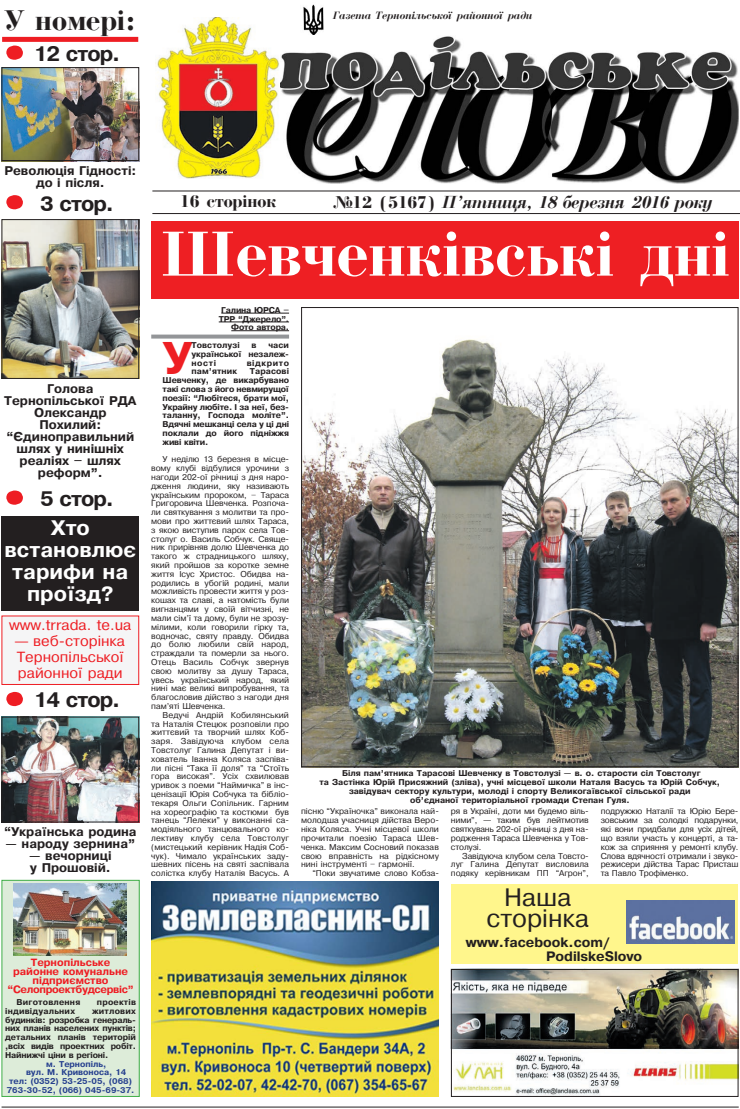
<style>
.page{position:relative;width:740px;height:1109px;background:#fff}
.page>*{position:absolute;margin:0;border:0;box-sizing:border-box;transform-origin:0 0}
.t1{font:700 67px "Uk Bodoni";color:#fff}
.t2{font:700 43.6px "Ukrainian Pragmatica";color:#ee1f23}
.t3{font:700 30px "Uk Bodoni";color:#231f20}
.t4{font:24px/21px "Ukrainian Pragmatica";color:#231f20;text-align:center}
.t5{font:700 20px/22px "Ukrainian Pragmatica";color:#fff;text-align:center}
.t6{font:700 20px "Ukrainian Pragmatica";letter-spacing:-.05em;color:#231f20}
.t7{font:italic 700 18px "Uk Bodoni";letter-spacing:-.025em;color:#231f20}
.t8{font:700 18px "Uk Bodoni";color:#231f20}
.t9{font:14px/16px "Ukrainian Pragmatica";color:#ee1d23;text-align:justify}
.t10{font:700 13px/14px "Ukrainian Pragmatica";color:#231f20}
.t11{font:700 12px/12px "Ukrainian Pragmatica";color:#231f20;text-align:center}
.t12{font:italic 700 11px "Uk Bodoni";letter-spacing:-.015em;color:#231f20}
.t13{font:700 10px/9px "Ukrainian Pragmatica";color:#ee1d23;text-align:center}
.t14{font:8px/8.8px "Ukrainian Pragmatica";letter-spacing:-.01em;color:#231f20;text-align:justify}
.t15{font:700 8px/8.8px "Ukrainian Pragmatica";color:#231f20;text-align:justify}
.t16{font:700 8px "Ukrainian Pragmatica";color:#253f8e}
.t17{font:700 8px/8.8px "Ukrainian Pragmatica";letter-spacing:-.02em;color:#231f20;text-align:right}
.t18{font:700 8px "Ukrainian Pragmatica";letter-spacing:.025em;color:#231f20}
.t19{font:700 8px "Ukrainian Pragmatica";letter-spacing:.03em;color:#231f20}
.t20{font:700 8px "Ukrainian Pragmatica";letter-spacing:.075em;color:#231f20}
.s1{font-style:normal}
</style>
<div class="page">
<hr style="left:2px;top:1106px;width:737px;height:1px;background:#231f20">
<div style="left:451px;top:884px;width:286px;height:79px;background:#fff68c"></div>
<img style="left:626px;top:900px;width:109px;height:43px">
<div style="left:2px;top:37px;width:136px;height:5px;background:#ee1d23"></div>
<hr style="left:152px;top:191px;width:588px;height:1px;background:#231f20">
<img style="left:303px;top:4px;width:21px;height:31px">
<hr style="left:152px;top:213px;width:588px;height:1px;background:#231f20">
<img style="left:157px;top:17px;width:122px;height:161px">
<img style="left:280px;top:36px;width:458px;height:147px">
<div style="left:151px;top:221px;width:587px;height:78px;background:#ee1f23"></div>
<img style="left:151px;top:881px;width:288px;height:215px">
<div style="left:6px;top:46px;width:17px;height:14px;background:#ee1d23;border-radius:50%"></div>
<img style="left:453px;top:970px;width:283px;height:124px">
<div style="left:451px;top:968px;width:287px;height:128px;border:1px solid #231f20"></div>
<div style="left:2px;top:616px;width:137px;height:68px;background:#f5f5f6"></div>
<div style="left:1px;top:615px;width:138px;height:70px;border:1px solid #ee1d23"></div>
<hr style="left:221px;top:313px;width:68px;height:1px;background:#231f20">
<hr style="left:219px;top:322px;width:70px;height:1px;background:#231f20">
<svg style="left:151px;top:334px;width:138px;height:4px"></svg>
<hr style="left:231px;top:330px;width:58px;height:1px;background:#231f20">
<div style="left:2px;top:880px;width:137px;height:216px;background:#ddecd9"></div>
<div style="left:1px;top:879px;width:139px;height:217px;border:1px solid #40ae49"></div>
<img style="left:13px;top:883px;width:114px;height:72px">
<img style="left:303px;top:339px;width:433px;height:426px">
<div style="left:6px;top:195px;width:17px;height:14px;background:#ee1d23;border-radius:50%"></div>
<img style="left:3px;top:67px;width:137px;height:94px">
<div style="left:1px;top:67px;width:138px;height:94px;border:1px solid #231f20"></div>
<div style="left:6px;top:490px;width:17px;height:14px;background:#ee1d23;border-radius:50%"></div>
<div style="left:6px;top:692px;width:17px;height:14px;background:#ee1d23;border-radius:50%"></div>
<img style="left:3px;top:718px;width:134px;height:102px">
<div style="left:1px;top:716px;width:138px;height:106px;border:1px solid #231f20"></div>
<img style="left:3px;top:221px;width:134px;height:156px">
<div style="left:1px;top:219px;width:138px;height:160px;border:1px solid #231f20"></div>
<div style="left:1px;top:516px;width:138px;height:95px;background:#231f20"></div>
<h3 class="t3" style="left:4px;top:5px;width:133px">У номері:</h3>
<h3 class="t6" style="left:34px;top:42px;width:88px">12 стор.</h3>
<h3 class="t12" style="left:333px;top:10px;width:201px">Газета Тернопільської районної ради</h3>
<h3 class="t11" style="left:4px;top:164px;width:133px">Революція Гідності: до і після.</h3>
<h3 class="t6" style="left:40px;top:192px;width:75px">3 стор.</h3>
<h3 class="t11" style="left:4px;top:383px;width:134px">Голова<br>Тернопільської РДА<br>Олександр<br>Похилий: “Єдиноправильний шлях у нинішніх реаліях – шлях реформ”.</h3>
<h3 class="t6" style="left:40px;top:487px;width:75px">5 стор.</h3>
<h3 class="t5" style="left:5px;top:516px;width:133px">Хто встановлює тарифи на проїзд?</h3>
<h3 class="t9" style="left:9px;top:617px;width:124px">www.trrada. te.ua</h3>
<h3 class="t9" style="left:16px;top:633px;width:111px">— веб-сторінка Тернопільської районної ради</h3>
<h3 class="t6" style="left:34px;top:688px;width:88px">14 стор.</h3>
<h3 class="t11" style="left:4px;top:825px;width:134px">“Українська родина</h3>
<h3 class="t11" style="left:6px;top:837px;width:131px">— народу зернина”</h3>
<h3 class="t11" style="left:29px;top:849px;width:84px;text-align:left">— вечорниці у Прошовій.</h3>
<p class="t13" style="left:8px;top:958px;width:128px">Тернопільське районне комунальне підприємство “Селопроектбудсервіс”</p>
<p class="t18" style="left:17px;top:997px;width:65px">Виготовлення</p>
<p class="t18" style="left:97px;top:997px;width:41px">проектів</p>
<p class="t19" style="left:5px;top:1006px;width:71px">індивідуальних</p>
<p class="t15" style="left:5px;top:1006px;width:132px;text-indent:87px">житлових будинків: розробка генераль&shy;них планів населених пунктів; детальних планів територій ,всіх видів проектних робіт.<br>Найнижчі ціни в регіоні.</p>
<p class="t16" style="left:46px;top:1059px;width:62px">м. Тернопіль,</p>
<p class="t16" style="left:26px;top:1067px;width:102px">вул. М. Кривоноса, 14</p>
<p class="t16" style="left:9px;top:1076px;width:124px">тел: (0352) 53-25-05, (068)</p>
<p class="t16" style="left:7px;top:1085px;width:129px">763-30-52, (066) 045-69-37.</p>
<h3 class="t8" style="left:180px;top:192px;width:98px">16 сторінок</h3>
<h3 class="t7" style="left:333px;top:192px;width:382px"><span class="s1">№12 (5167)</span> П’ятниця, 18 березня 2016 року</h3>
<h1 class="t1" style="left:160px;top:220px;width:571px">Шевченківські дні</h1>
<p class="t17" style="left:219px;top:305px;width:72px">Галина ЮРСА –<br>ТРР “Джерело”.<br>Фото автора.</p>
<h2 class="t2" style="left:163px;top:334px;width:31px">У</h2>
<p class="t15" style="left:191px;top:340px;width:50px">Товстолузі</p>
<p class="t15" style="left:252px;top:340px;width:6px">в</p>
<p class="t15" style="left:191px;top:340px;width:99px;text-indent:77px">часи української незалеж&shy;ності</p>
<p class="t20" style="left:247px;top:358px;width:44px">відкрито</p>
<p class="t15" style="left:163px;top:367px;width:128px;text-indent:87px">Тарасові Шевченку, де викарбувано такі слова з його невмирущої поезії: “Любітеся, брати мої, Украйну любіте. І за неї, без&shy;таланну, Господа моліте”.<br>Вдячні мешканці села у ці дні поклали до його підніжжя живі квіти.</p>
<p class="t14" style="left:151px;top:455px;width:139px;text-indent:11px">У неділю 13 березня в місце&shy;вому клубі відбулися урочини з нагоди 202-ої річниці з дня наро&shy;дження людини, яку називають українським пророком, – Тараса Григоровича Шевченка. Розпоча&shy;ли святкування з молитви та про&shy;мови про життєвий шлях Тараса, з якою виступив парох села Тов&shy;столуг о. Василь Собчук. Свяще&shy;ник прирівняв долю Шевченка до такого ж страдницького шляху, який пройшов за коротке земне життя Ісус Христос. Обидва на&shy;родились в убогій родині, мали можливість провести життя у роз&shy;кошах та славі, а натомість були вигнанцями у своїй вітчизні, не мали сім’ї та дому, були не зрозу&shy;мілими, коли говорили гірку та, водночас, святу правду. Обидва до болю любили свій народ, страждали та померли за нього.<br>Отець Василь Собчук звернув свою молитву за душу Тараса, увесь український народ, який нині має великі випробування, та благословив дійство з нагоди дня пам’яті Шевченка.</p>
<p class="t14" style="left:151px;top:710px;width:139px;text-indent:11px">Ведучі Андрій Кобилянський та Наталія Стецюк розповіли про життєвий та творчий шлях Коб&shy;заря. Завідуюча клубом села Товстолуг Галина Депутат і ви&shy;хователь Іванна Коляса заспіва&shy;ли пісні “Така її доля” та “Стоїть гора високая”. Усіх схвилював уривок з поеми “Наймичка” в інс&shy;ценізації Юрія Собчука та бібліо&shy;текаря Ольги Сопільник. Гарним на хореографію та костюми був танець “Лелеки” у виконанні са&shy;модіяльного танцювального ко&shy;лективу клубу села Товстолуг (мистецький керівник Надія Соб&shy;чук). Чимало українських заду&shy;шевних пісень на святі заспівала солістка клубу Наталія Васусь. А</p>
<p class="t15" style="left:191px;top:367px;width:47px">пам’ятник</p>
<p class="t15" style="left:319px;top:768px;width:402px;text-align:center">Біля пам’ятника Тарасові Шевченку в Товстолузі — в. о. старости сіл Товстолуг<br>та Застінка Юрій Присяжний (зліва), учні місцевої школи Наталя Васусь та Юрій Собчук, завідувач сектору культури, молоді і спорту Великогаївської сільської ради<br>об’єднаної територіальної громади Степан Гуля.</p>
<p class="t14" style="left:301px;top:807px;width:139px">пісню “Україночка” виконала най&shy;молодша учасниця дійства Веро&shy;ніка Коляса. Учні місцевої школи прочитали поезію Тараса Шев&shy;ченка. Максим Сосновий показав свою вправність на рідкісному нині інструменті – гармонії.</p>
<p class="t14" style="left:312px;top:868px;width:128px">“Поки звучатиме слово Кобза-</p>
<p class="t14" style="left:451px;top:807px;width:139px">ря в Україні, доти ми будемо віль&shy;ними”, — таким був лейтмотив святкувань 202-ої річниці з дня на&shy;родження Тараса Шевченка у Тов&shy;столузі.</p>
<p class="t14" style="left:451px;top:851px;width:139px;text-indent:11px">Завідуюча клубом села Товсто&shy;луг Галина Депутат висловила подяку керівникам ПП “Агрон”,</p>
<p class="t14" style="left:601px;top:807px;width:139px">подружжю Наталії та Юрію Бере&shy;зовським за солодкі подарунки, які вони придбали для усіх дітей, що взяли участь у концерті, а та&shy;кож за сприяння у ремонті клубу.<br>Слова вдячності отримали і звуко&shy;режисери дійства Тарас Присташ та Павло Трофіменко.</p>
<h3 class="t4" style="left:486px;top:886px;width:104px">Наша сторінка</h3>
<h3 class="t10" style="left:546px;top:934px;width:98px;text-indent:-80px">www.facebook.com/<br>PodilskeSlovo</h3>
</div>
